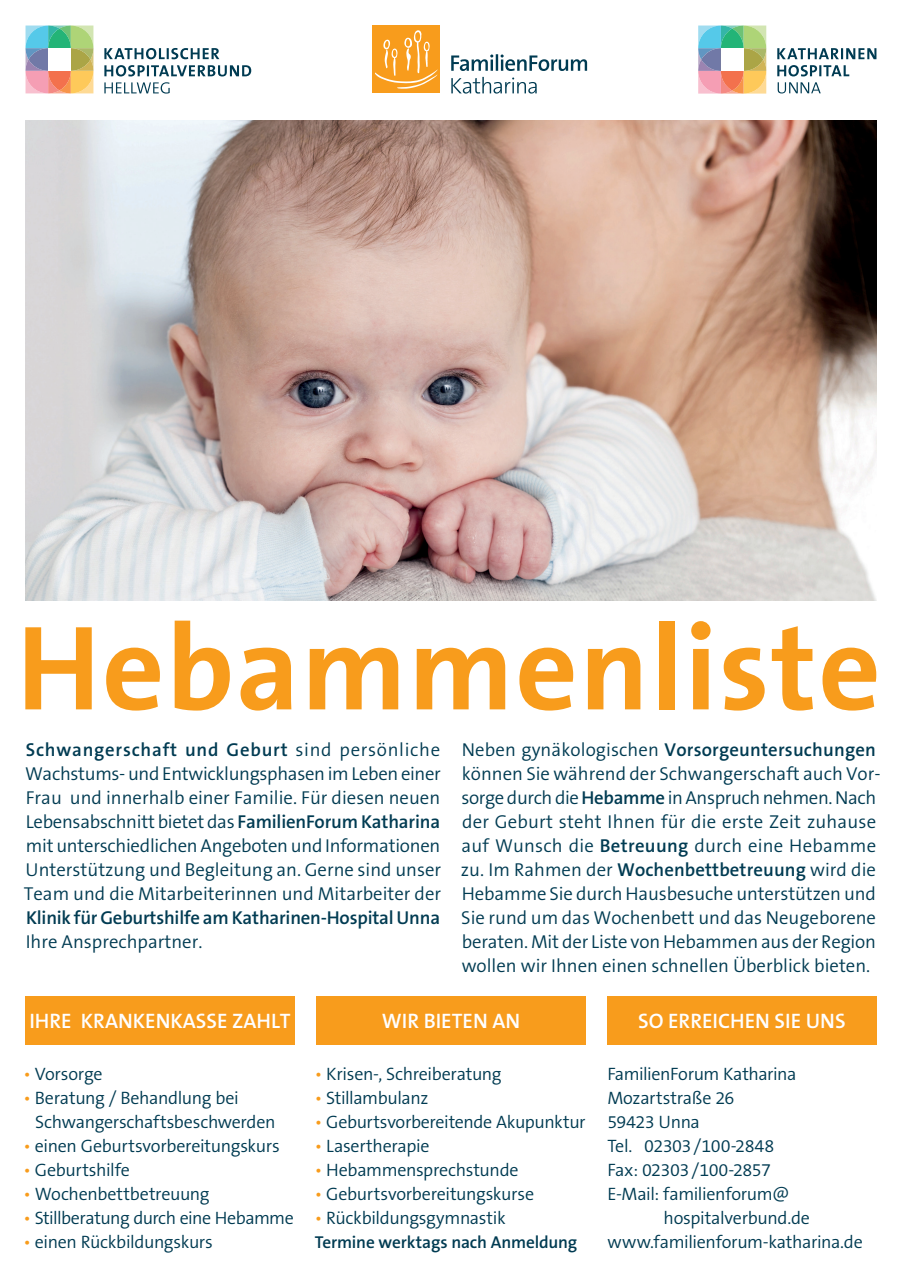
<style>
.page{position:relative;width:902px;height:1272px;background:#fff}
.page>*{position:absolute;margin:0;border:0;box-sizing:border-box;transform-origin:0 0}
.t1{font:700 121.5px "The Sans B7";letter-spacing:.015em;color:#f89c1c}
.t2{font:600 21px "The Sans B6";color:#fff}
.t3{font:300 18.75px/24px "The Sans B4";color:#003b52;text-align:justify}
.t4{font:600 18.75px "The Sans B6";letter-spacing:-.01em;color:#003b52}
.t5{font:600 18.75px "The Sans B6";letter-spacing:.01em;color:#003b52}
.t6{font:600 18.75px "The Sans B6";letter-spacing:.04em;color:#003b52}
.t7{font:300 18px/24px "The Sans B4";letter-spacing:-.02em;color:#003b52}
.t8{font:600 17.25px "The Sans B6";letter-spacing:-.01em;color:#003b52}
.s1{font-family:"The Sans B4";font-weight:300}
.s2{font-family:"The Sans B6";font-weight:600}
.s3{color:#f89c1c}
</style>
<div class="page">
<img style="left:26px;top:120px;width:850px;height:480px">
<svg style="left:698px;top:26px;width:68px;height:68px;background:#afb190"></svg>
<div style="left:720px;top:48px;width:23px;height:23px;background:#fff"></div>
<svg style="left:777px;top:82px;width:43px;height:11px"></svg>
<svg style="left:777px;top:65px;width:72px;height:11px"></svg>
<svg style="left:777px;top:48px;width:99px;height:11px"></svg>
<svg style="left:26px;top:26px;width:67px;height:67px;background:#adaf8e"></svg>
<div style="left:48px;top:48px;width:23px;height:23px;background:#fff"></div>
<svg style="left:104px;top:82px;width:66px;height:12px"></svg>
<svg style="left:104px;top:65px;width:147px;height:11px"></svg>
<svg style="left:104px;top:48px;width:115px;height:11px"></svg>
<div style="left:26px;top:996px;width:268px;height:48px;background:#f89c1c"></div>
<div style="left:316px;top:996px;width:269px;height:48px;background:#f89c1c"></div>
<div style="left:607px;top:996px;width:269px;height:48px;background:#f89c1c"></div>
<div style="left:372px;top:26px;width:68px;height:67px;background:#f89c1c"></div>
<svg style="left:375px;top:30px;width:62px;height:59px"></svg>
<svg style="left:451px;top:77px;width:85px;height:17px"></svg>
<svg style="left:451px;top:54px;width:136px;height:17px"></svg>
<h1 class="t1" style="left:17px;top:603px;width:865px">Hebammenliste</h1>
<p class="t6" style="left:26px;top:739px;width:416px">Schwangerschaft und Geburt <span class="s1">sind persönliche</span></p>
<p class="t3" style="left:24px;top:762px;width:419px">Wachstums- und Entwicklungsphasen im Leben einer Frau und innerhalb einer Familie. Für diesen neuen Lebensabschnitt bietet das <span class="s2">FamilienForum Katharina </span>mit unterschiedlichen Angeboten und Informationen Unterstützung und Begleitung an. Gerne sind unser Team und die Mitarbeiterinnen und Mitarbeiter der</p>
<p class="t4" style="left:26px;top:907px;width:415px">Klinik für Geburtshilfe am Katharinen-Hospital Unna</p>
<p class="t3" style="left:26px;top:930px;width:178px">Ihre Ansprechpartner.</p>
<p class="t5" style="left:462px;top:739px;width:415px"><span class="s1">Neben gynäkologischen</span> Vorsorgeuntersuchungen</p>
<p class="t3" style="left:461px;top:762px;width:421px;text-align:left">können Sie während der Schwangerschaft auch Vor&shy;sorge durch die <span class="s2">Hebamme</span> in Anspruch nehmen. Nach der Geburt steht Ihnen für die erste Zeit zuhause auf Wunsch die <span class="s2">Betreuung</span> durch eine Hebamme zu. Im Rahmen der <span class="s2">Wochenbettbetreuung</span> wird die Hebamme Sie durch Hausbesuche unterstützen und Sie rund um das Wochenbett und das Neugeborene beraten. Mit der Liste von Hebammen aus der Region wollen wir Ihnen einen schnellen Überblick bieten.</p>
<p class="t2" style="left:29px;top:1009px;width:263px">IHRE KRANKENKASSE ZAHLT</p>
<p class="t2" style="left:382px;top:1009px;width:140px">WIR BIETEN AN</p>
<p class="t7" style="left:23px;top:1062px;width:81px"><span class="s3">•</span> Vorsorge</p>
<p class="t7" style="left:35px;top:1086px;width:242px;text-indent:-12px"><span class="s3">•</span> Beratung / Behandlung bei<br>Schwangerschaftsbeschwerden</p>
<p class="t7" style="left:23px;top:1134px;width:258px"><span class="s3">•</span> einen Geburtsvorbereitungskurs</p>
<p class="t7" style="left:23px;top:1158px;width:108px"><span class="s3">•</span> Geburtshilfe</p>
<p class="t7" style="left:23px;top:1182px;width:188px"><span class="s3">•</span> Wochenbettbetreuung</p>
<p class="t7" style="left:23px;top:1206px;width:272px"><span class="s3">•</span> Stillberatung durch eine Hebamme</p>
<p class="t7" style="left:23px;top:1230px;width:191px"><span class="s3">•</span> einen Rückbildungskurs</p>
<p class="t7" style="left:315px;top:1062px;width:188px"><span class="s3">•</span> Krisen-, Schreiberatung</p>
<p class="t7" style="left:315px;top:1086px;width:115px"><span class="s3">•</span> Stillambulanz</p>
<p class="t7" style="left:315px;top:1110px;width:272px"><span class="s3">•</span> Geburtsvorbereitende Akupunktur</p>
<p class="t7" style="left:315px;top:1134px;width:116px"><span class="s3">•</span> Lasertherapie</p>
<p class="t7" style="left:315px;top:1158px;width:205px"><span class="s3">•</span> Hebammensprechstunde</p>
<p class="t7" style="left:315px;top:1182px;width:221px"><span class="s3">•</span> Geburtsvorbereitungskurse</p>
<p class="t7" style="left:315px;top:1206px;width:192px"><span class="s3">•</span> Rückbildungsgymnastik</p>
<p class="t8" style="left:315px;top:1233px;width:264px">Termine werktags nach Anmeldung</p>
<p class="t2" style="left:638px;top:1009px;width:209px">SO ERREICHEN SIE UNS</p>
<p class="t7" style="left:607px;top:1062px;width:190px">FamilienForum Katharina</p>
<p class="t7" style="left:607px;top:1086px;width:129px">Mozartstraße 26</p>
<p class="t7" style="left:607px;top:1110px;width:94px">59423 Unna</p>
<p class="t7" style="left:607px;top:1134px;width:169px">Tel. 02303 / 100-2848</p>
<p class="t7" style="left:607px;top:1158px;width:165px">Fax: 02303 / 100-2857</p>
<p class="t7" style="left:607px;top:1182px;width:184px">E-Mail: familienforum@</p>
<p class="t7" style="left:663px;top:1206px;width:148px">hospitalverbund.de</p>
<p class="t7" style="left:607px;top:1230px;width:257px">www.familienforum-katharina.de</p>
</div>
